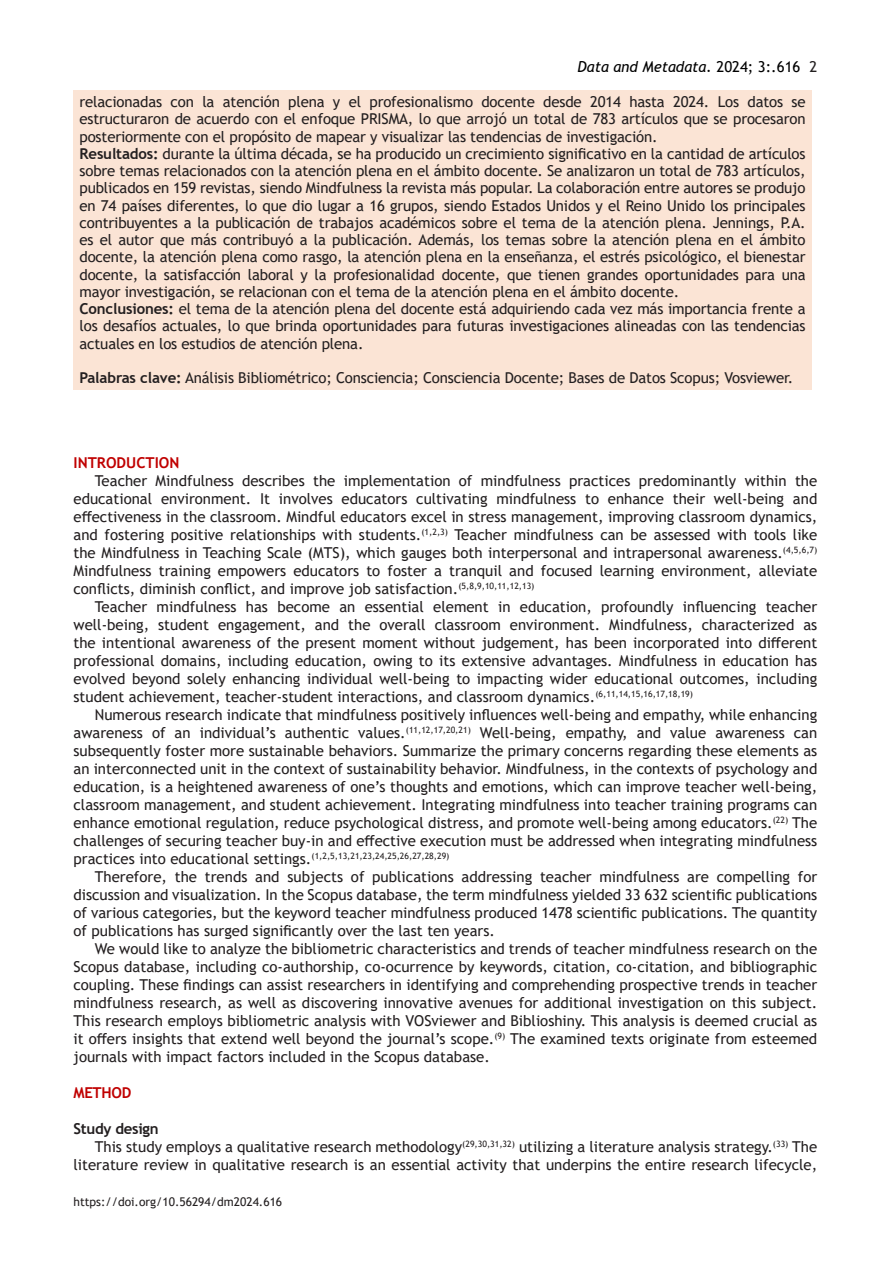
<style>
.page{position:relative;width:893px;height:1263px;background:#fff}
.page>*{position:absolute;margin:0;border:0;box-sizing:border-box;transform-origin:0 0}
.t1{font:15px/18px "Trebuchet MS";color:#231f20;text-align:justify}
.t2{font:italic 15px "Trebuchet MS";color:#000}
.t3{font:700 15px "Trebuchet MS";color:#c00000}
.t4{font:700 15px "Trebuchet MS";letter-spacing:-.02em;color:#231f20}
.t5{font:12px "Trebuchet MS";color:#231f20}
.t6{font:8.7px "Trebuchet MS";color:#231f20}
.s1{font-style:normal}
.s2{font-style:normal;color:#231f20}
.s3{font-weight:700}
.s4{font-size:15px}
</style>
<div class="page">
<div style="left:74px;top:90px;width:738px;height:299px;background:#fbe4d5"></div>
<p class="t2" style="left:578px;top:58px;width:241px">Data and Metadata. <span class="s1">2024; 3:.616</span> <span class="s2">2</span></p>
<p class="t1" style="left:80px;top:93px;width:728px;line-height:17.2px">relacionadas con la atención plena y el profesionalismo docente desde 2014 hasta 2024. Los datos se estructuraron de acuerdo con el enfoque PRISMA, lo que arrojó un total de 783 artículos que se procesaron posteriormente con el propósito de mapear y visualizar las tendencias de investigación.</p>
<p class="t1" style="left:80px;top:145px;width:728px;line-height:17.2px"><span class="s3">Resultados:</span> durante la última década, se ha producido un crecimiento significativo en la cantidad de artículos sobre temas relacionados con la atención plena en el ámbito docente. Se analizaron un total de 783 artículos, publicados en 159 revistas, siendo Mindfulness la revista más popular. La colaboración entre autores se produjo en 74 países diferentes, lo que dio lugar a 16 grupos, siendo Estados Unidos y el Reino Unido los principales contribuyentes a la publicación de trabajos académicos sobre el tema de la atención plena. Jennings, P.A. es el autor que más contribuyó a la publicación. Además, los temas sobre la atención plena en el ámbito docente, la atención plena como rasgo, la atención plena en la enseñanza, el estrés psicológico, el bienestar docente, la satisfacción laboral y la profesionalidad docente, que tienen grandes oportunidades para una mayor investigación, se relacionan con el tema de la atención plena en el ámbito docente.</p>
<p class="t1" style="left:80px;top:300px;width:728px;line-height:17.2px"><span class="s3">Conclusiones:</span> el tema de la atención plena del docente está adquiriendo cada vez más importancia frente a los desafíos actuales, lo que brinda oportunidades para futuras investigaciones alineadas con las tendencias actuales en los estudios de atención plena.</p>
<p class="t1" style="left:80px;top:369px;width:715px"><span class="s3">Palabras clave:</span> Análisis Bibliométrico; Consciencia; Consciencia Docente; Bases de Datos Scopus; Vosviewer.</p>
<p class="t3" style="left:74px;top:453px;width:107px">INTRODUCTION</p>
<p class="t1" style="left:74px;top:472px;width:745px;text-indent:21px">Teacher Mindfulness describes the implementation of mindfulness practices predominantly within the educational environment. It involves educators cultivating mindfulness to enhance their well-being and effectiveness in the classroom. Mindful educators excel in stress management, improving classroom dynamics, and fostering positive relationships with students.<sup>(1,2,3)</sup> Teacher mindfulness can be assessed with tools like the Mindfulness in Teaching Scale (MTS), which gauges both interpersonal and intrapersonal awareness.<sup>(4,5,6,7)<br></sup>Mindfulness training empowers educators to foster a tranquil and focused learning environment, alleviate conflicts, diminish conflict, and improve job satisfaction.<sup>(5,8,9,10,11,12,13)</sup></p>
<p class="t1" style="left:74px;top:598px;width:745px;text-indent:21px">Teacher mindfulness has become an essential element in education, profoundly influencing teacher well-being, student engagement, and the overall classroom environment. Mindfulness, characterized as the intentional awareness of the present moment without judgement, has been incorporated into different professional domains, including education, owing to its extensive advantages. Mindfulness in education has evolved beyond solely enhancing individual well-being to impacting wider educational outcomes, including student achievement, teacher-student interactions, and classroom dynamics.<sup>(6,11,14,15,16,17,18,19)</sup></p>
<p class="t1" style="left:74px;top:706px;width:745px;text-indent:21px">Numerous research indicate that mindfulness positively influences well-being and empathy, while enhancing awareness of an individual’s authentic values.<sup>(11,12,17,20,21)</sup> Well-being, empathy, and value awareness can subsequently foster more sustainable behaviors. Summarize the primary concerns regarding these elements as an interconnected unit in the context of sustainability behavior. Mindfulness, in the contexts of psychology and education, is a heightened awareness of one’s thoughts and emotions, which can improve teacher well-being, classroom management, and student achievement. Integrating mindfulness into teacher training programs can enhance emotional regulation, reduce psychological distress, and promote well-being among educators.<sup>(22)</sup> The challenges of securing teacher buy-in and effective execution must be addressed when integrating mindfulness</p>
<p class="t6" style="left:74px;top:850px;width:377px"><span class="s4">practices into educational settings.</span>(1,2,5,13,21,23,24,25,26,27,28,29)</p>
<p class="t1" style="left:74px;top:868px;width:745px;text-indent:21px">Therefore, the trends and subjects of publications addressing teacher mindfulness are compelling for discussion and visualization. In the Scopus database, the term mindfulness yielded 33 632 scientific publications of various categories, but the keyword teacher mindfulness produced 1478 scientific publications. The quantity of publications has surged significantly over the last ten years.</p>
<p class="t1" style="left:74px;top:940px;width:745px;text-indent:21px">We would like to analyze the bibliometric characteristics and trends of teacher mindfulness research on the Scopus database, including co-authorship, co-ocurrence by keywords, citation, co-citation, and bibliographic coupling. These findings can assist researchers in identifying and comprehending prospective trends in teacher mindfulness research, as well as discovering innovative avenues for additional investigation on this subject.<br>This research employs bibliometric analysis with VOSviewer and Biblioshiny. This analysis is deemed crucial as it offers insights that extend well beyond the journal’s scope.<sup>(9)</sup> The examined texts originate from esteemed journals with impact factors included in the Scopus database.</p>
<p class="t3" style="left:74px;top:1083px;width:59px">METHOD</p>
<p class="t4" style="left:74px;top:1119px;width:87px">Study design</p>
<p class="t1" style="left:74px;top:1138px;width:745px;text-align:right">This study employs a qualitative research methodology<sup>(29,30,31,32)</sup> utilizing a literature analysis strategy.<sup>(33)</sup> The literature review in qualitative research is an essential activity that underpins the entire research lifecycle,</p>
<p class="t5" style="left:74px;top:1194px;width:210px">https://doi.org/10.56294/dm2024.616</p>
</div>
